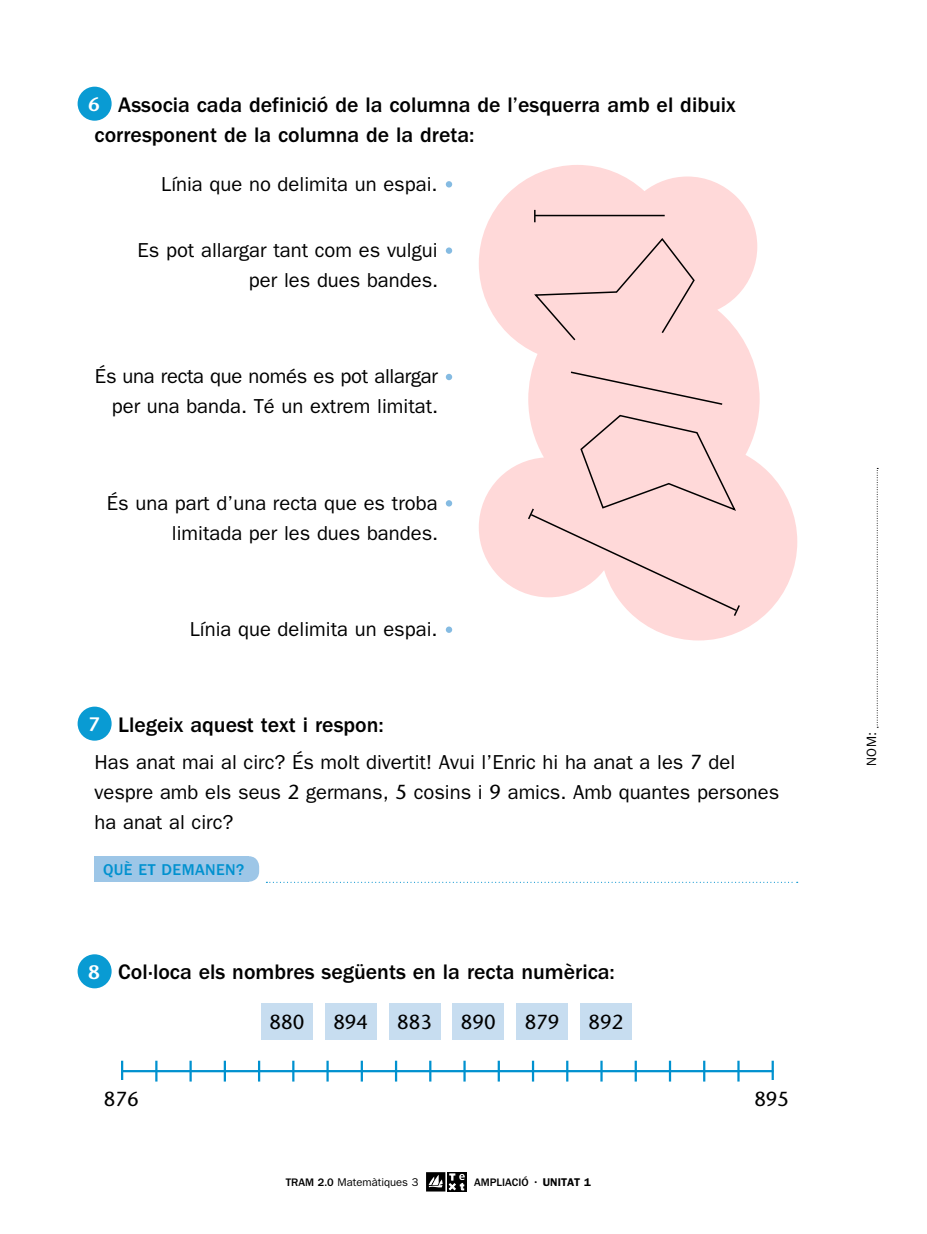
<style>
.page{position:relative;width:927px;height:1234px;background:#fff}
.page>*{position:absolute;margin:0;border:0;box-sizing:border-box;transform-origin:0 0}
.t1{font:500 21.75px/30px "Franklin Gothic LT";color:#000}
.t2{font:20.25px/30px "Franklin Gothic LT";color:#000;text-align:right}
.t3{font:20.25px "Stone Sans LT";color:#000}
.t4{font:500 16.2px "Franklin Gothic LT";letter-spacing:.025em;color:#0091cf}
.t5{font:13.5px "Franklin Gothic LT";color:#000}
.t6{font:11.25px "Franklin Gothic LT";color:#000}
.t7{font:500 11.25px "Franklin Gothic LT";color:#000}
.s1{font-family:"Stone Sans LT";font-weight:600;font-size:19.5px;color:#fff}
.s2{font-family:"Stone Sans LT"}
.s3{font-weight:500}
.s4{font-weight:400}
.s5{font-weight:600}
</style>
<div class="page">
<svg style="left:877px;top:468px;width:1px;height:259px"></svg>
<div style="left:448px;top:1171px;width:19px;height:20px;background:#000"></div>
<svg style="left:426px;top:1171px;width:39px;height:20px"></svg>
<div style="left:78px;top:87px;width:34px;height:34px;background:#099bd3;border-radius:50%"></div>
<div style="left:78px;top:706px;width:34px;height:34px;background:#099bd3;border-radius:50%"></div>
<div style="left:95px;top:856px;width:164px;height:25px;background:#9dc6e7;border-radius:10px"></div>
<div style="left:95px;top:856px;width:154px;height:25px;background:#9dc6e7"></div>
<svg style="left:266px;top:881px;width:532px;height:1px"></svg>
<div style="left:78px;top:954px;width:34px;height:34px;background:#099bd3;border-radius:50%"></div>
<svg style="left:479px;top:165px;width:318px;height:475px;fill:#ffd9d9"></svg>
<div style="left:569px;top:370px;width:155px;height:36px;background:#ffd9d9"></div>
<hr style="left:535px;top:215px;width:130px;height:1px;background:#000">
<svg style="left:534px;top:210px;width:2px;height:12px"></svg>
<div style="left:532px;top:237px;width:164px;height:105px;background:#ffd9d9"></div>
<svg style="left:527px;top:414px;width:214px;height:203px;background:#f9d6d6"></svg>
<svg style="left:446px;top:181px;width:6px;height:6px"></svg>
<div style="left:446px;top:247px;width:6px;height:7px;background:#85bbe2;border-radius:50%"></div>
<svg style="left:446px;top:374px;width:6px;height:6px"></svg>
<svg style="left:446px;top:500px;width:6px;height:6px"></svg>
<svg style="left:446px;top:626px;width:6px;height:6px"></svg>
<hr style="left:122px;top:1069px;width:651px;height:2px;background:#0091cf">
<hr style="left:121px;top:1060px;width:2px;height:21px;background:#0091cf">
<hr style="left:155px;top:1060px;width:2px;height:21px;background:#0091cf">
<hr style="left:189px;top:1060px;width:3px;height:21px;background:#0091cf">
<hr style="left:224px;top:1060px;width:2px;height:21px;background:#0091cf">
<hr style="left:258px;top:1060px;width:2px;height:21px;background:#0091cf">
<hr style="left:292px;top:1060px;width:2px;height:21px;background:#0091cf">
<hr style="left:326px;top:1060px;width:3px;height:21px;background:#0091cf">
<hr style="left:361px;top:1060px;width:2px;height:21px;background:#0091cf">
<hr style="left:395px;top:1060px;width:2px;height:21px;background:#0091cf">
<hr style="left:429px;top:1060px;width:2px;height:21px;background:#0091cf">
<hr style="left:463px;top:1060px;width:3px;height:21px;background:#0091cf">
<hr style="left:498px;top:1060px;width:2px;height:21px;background:#0091cf">
<hr style="left:532px;top:1060px;width:2px;height:21px;background:#0091cf">
<hr style="left:566px;top:1060px;width:2px;height:21px;background:#0091cf">
<hr style="left:600px;top:1060px;width:3px;height:21px;background:#0091cf">
<hr style="left:635px;top:1060px;width:2px;height:21px;background:#0091cf">
<hr style="left:669px;top:1060px;width:2px;height:21px;background:#0091cf">
<hr style="left:703px;top:1060px;width:2px;height:21px;background:#0091cf">
<hr style="left:737px;top:1060px;width:3px;height:21px;background:#0091cf">
<hr style="left:772px;top:1060px;width:2px;height:21px;background:#0091cf">
<div style="left:96px;top:1080px;width:51px;height:36px;background:#fff"></div>
<div style="left:746px;top:1080px;width:51px;height:36px;background:#fff"></div>
<div style="left:261px;top:1003px;width:51px;height:36px;background:#c7ddf0"></div>
<div style="left:325px;top:1003px;width:51px;height:36px;background:#c7ddf0"></div>
<div style="left:389px;top:1003px;width:51px;height:36px;background:#c7ddf0"></div>
<div style="left:453px;top:1003px;width:51px;height:36px;background:#c7ddf0"></div>
<div style="left:517px;top:1003px;width:51px;height:36px;background:#c7ddf0"></div>
<div style="left:580px;top:1003px;width:51px;height:36px;background:#c7ddf0"></div>
<p class="t1" style="left:89px;top:90px;width:649px"><span class="s1">6</span> Associa cada definició de la columna de l’esquerra amb el dibuix corresponent de la columna de la dreta:</p>
<p class="t2" style="left:161px;top:169px;width:278px">Línia que no delimita un espai.</p>
<p class="t2" style="left:138px;top:235px;width:302px">Es pot allargar tant com es vulgui per les dues bandes.</p>
<p class="t2" style="left:95px;top:361px;width:345px">És una recta que només es pot allargar per una banda. Té un extrem limitat.</p>
<p class="t2" style="left:107px;top:487px;width:333px">És una part d’una recta que es troba limitada per les dues bandes.</p>
<p class="t2" style="left:190px;top:614px;width:249px">Línia que delimita un espai.</p>
<p class="t1" style="left:89px;top:709px;width:297px"><span class="s1">7</span> Llegeix aquest text i respon:</p>
<p class="t2" style="left:95px;top:747px;width:686px;text-align:left">Has anat mai al circ? És molt divertit! Avui l’Enric hi ha anat a les <span class="s2">7</span> del vespre amb els seus <span class="s2">2</span> germans, <span class="s2">5</span> cosins i <span class="s2">9</span> amics. Amb quantes persones ha anat al circ?</p>
<p class="t4" style="left:103px;top:860px;width:143px">QUÈ ET DEMANEN?</p>
<p class="t1" style="left:89px;top:957px;width:528px"><span class="s1">8</span> Col·loca els nombres següents en la recta numèrica:</p>
<p class="t3" style="left:270px;top:1009px;width:36px">880</p>
<p class="t3" style="left:333px;top:1009px;width:36px">894</p>
<p class="t3" style="left:397px;top:1009px;width:36px">883</p>
<p class="t3" style="left:461px;top:1009px;width:36px">890</p>
<p class="t3" style="left:525px;top:1009px;width:36px">879</p>
<p class="t3" style="left:588px;top:1009px;width:36px">892</p>
<p class="t3" style="left:104px;top:1087px;width:36px">876</p>
<p class="t3" style="left:754px;top:1087px;width:36px">895</p>
<p class="t6" style="left:286px;top:1175px;width:134px"><span class="s3">TRAM 2.0</span> Matemàtiques 3</p>
<p class="t7" style="left:474px;top:1175px;width:118px">AMPLIACIÓ <span class="s4">•</span> <span class="s5">Unitat 1</span></p>
<p class="t5" style="left:864px;top:765px;width:35px;rotate:-90deg">NOM:</p>
</div>
